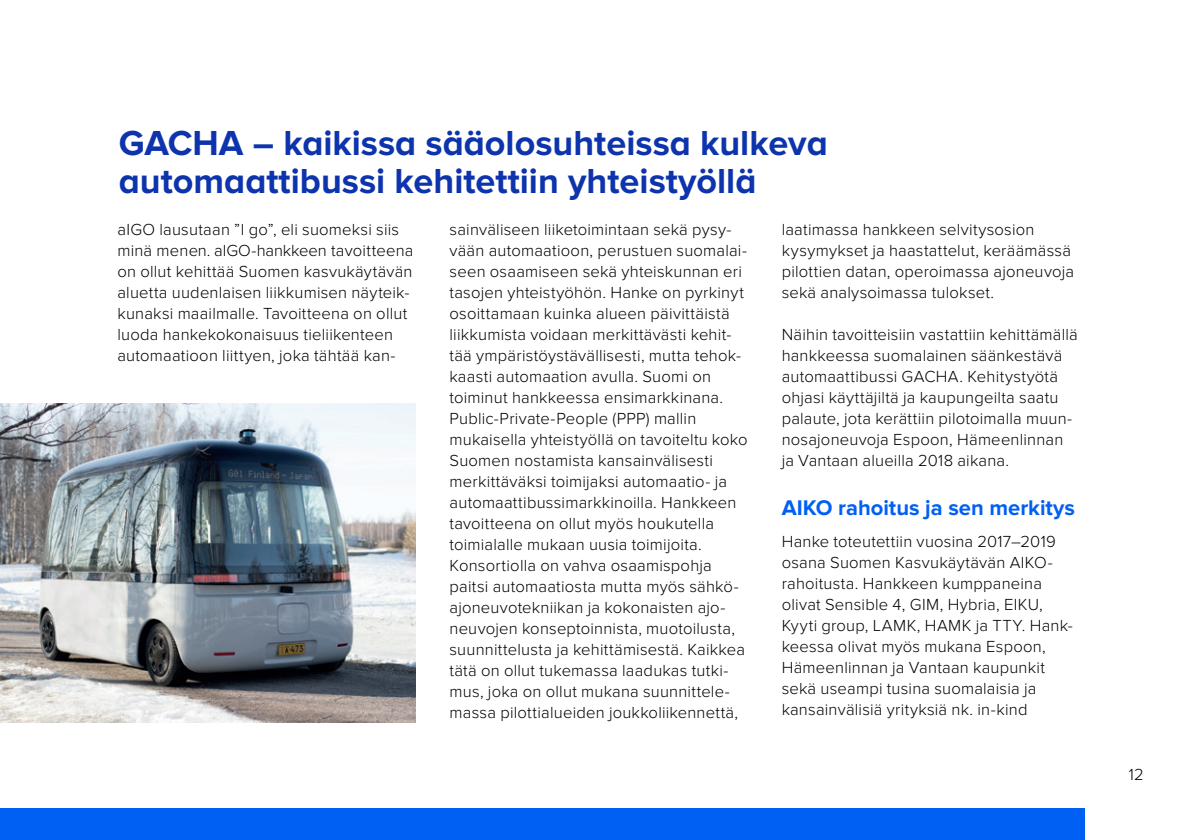
<style>
.page{position:relative;width:1196px;height:840px;background:#fff}
.page>*{position:absolute;margin:0;border:0;box-sizing:border-box;transform-origin:0 0}
.t1{font:700 36px/38px "Proxima Nova";color:#0d33ad}
.Väliotsikko{font:700 22px "Proxima Nova";color:#0060f3}
.t2{font:300 16.6px/21px "Proxima Nova";letter-spacing:.015em;color:#000}
</style>
<div class="page">
<img style="left:0;top:404px;width:415px;height:318px">
<div style="left:0;top:808px;width:1084px;height:32px;background:#0060f3"></div>
<p class="t1" style="left:119px;top:125px;width:711px">GACHA – kaikissa sääolosuhteissa kulkeva automaattibussi kehitettiin yhteistyöllä</p>
<p class="t2" style="left:117px;top:219px;width:298px">aIGO lausutaan ”I go”, eli suomeksi siis minä menen. aIGO-hankkeen tavoitteena on ollut kehittää Suomen kasvukäytävän aluetta uudenlaisen liikkumisen näyteik&shy;kunaksi maailmalle. Tavoitteena on ollut luoda hankekokonaisuus tieliikenteen automaatioon liittyen, joka tähtää kan-</p>
<p class="t2" style="left:450px;top:219px;width:300px">sainväliseen liiketoimintaan sekä pysy&shy;vään automaatioon, perustuen suomalai&shy;seen osaamiseen sekä yhteiskunnan eri tasojen yhteistyöhön. Hanke on pyrkinyt osoittamaan kuinka alueen päivittäistä liikkumista voidaan merkittävästi kehit&shy;tää ympäristöystävällisesti, mutta tehok&shy;kaasti automaation avulla. Suomi on toiminut hankkeessa ensimarkkinana.<br>Public-Private-People (PPP) mallin mukaisella yhteistyöllä on tavoiteltu koko Suomen nostamista kansainvälisesti merkittäväksi toimijaksi automaatio- ja automaattibussimarkkinoilla. Hankkeen tavoitteena on ollut myös houkutella toimialalle mukaan uusia toimijoita.<br>Konsortiolla on vahva osaamispohja paitsi automaatiosta mutta myös sähkö&shy;ajoneuvotekniikan ja kokonaisten ajo&shy;neuvojen konseptoinnista, muotoilusta, suunnittelusta ja kehittämisestä. Kaikkea tätä on ollut tukemassa laadukas tutki&shy;mus, joka on ollut mukana suunnittele&shy;massa pilottialueiden joukkoliikennettä,</p>
<p class="t2" style="left:782px;top:219px;width:294px">laatimassa hankkeen selvitysosion kysymykset ja haastattelut, keräämässä pilottien datan, operoimassa ajoneuvoja sekä analysoimassa tulokset.</p>
<p class="t2" style="left:782px;top:324px;width:298px">Näihin tavoitteisiin vastattiin kehittämällä hankkeessa suomalainen säänkestävä automaattibussi GACHA. Kehitystyötä ohjasi käyttäjiltä ja kaupungeilta saatu palaute, jota kerättiin pilotoimalla muun&shy;nosajoneuvoja Espoon, Hämeenlinnan ja Vantaan alueilla 2018 aikana.</p>
<p class="Väliotsikko" style="left:782px;top:495px;width:295px">AIKO rahoitus ja sen merkitys</p>
<p class="t2" style="left:782px;top:531px;width:293px">Hanke toteutettiin vuosina 2017–2019 osana Suomen Kasvukäytävän AIKO&shy;rahoitusta. Hankkeen kumppaneina olivat Sensible 4, GIM, Hybria, EIKU, Kyyti group, LAMK, HAMK ja TTY. Hank&shy;keessa olivat myös mukana Espoon, Hämeenlinnan ja Vantaan kaupunkit sekä useampi tusina suomalaisia ja kansainvälisiä yrityksiä nk. in-kind</p>
<p class="t2" style="left:1129px;top:765px;width:16px">12</p>
</div>
